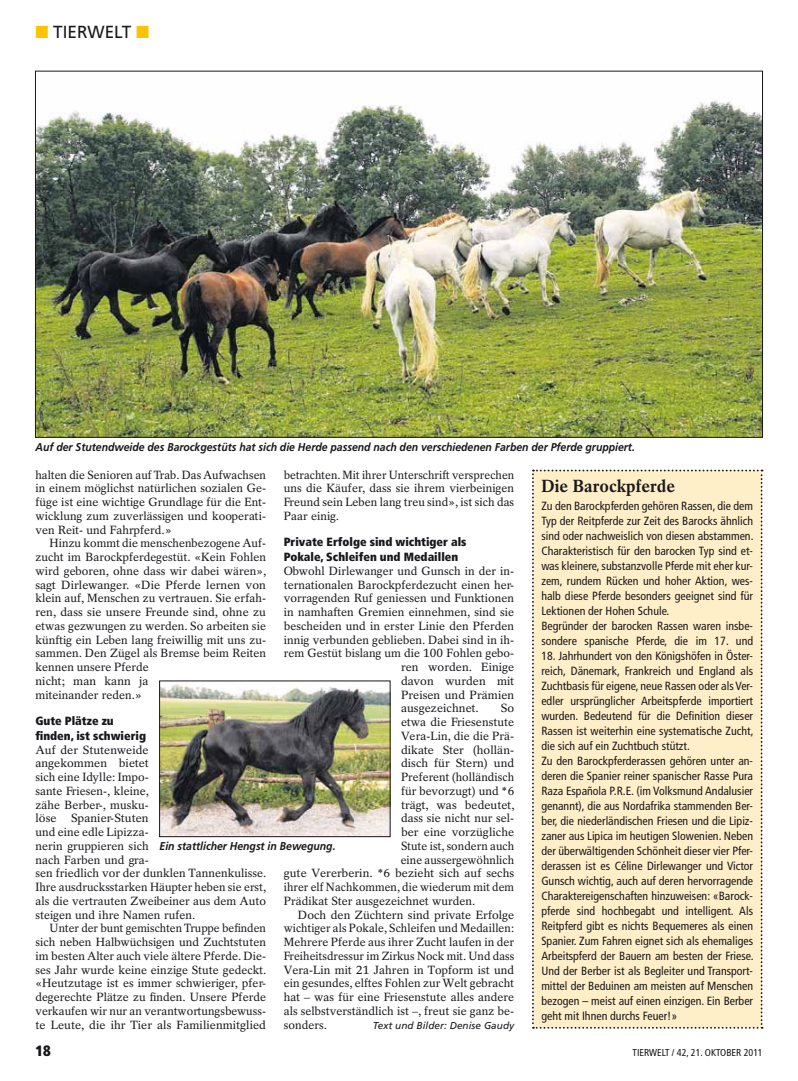
<style>
.page{position:relative;width:798px;height:1081px;background:#fff}
.page>*{position:absolute;margin:0;border:0;box-sizing:border-box;transform-origin:0 0}
.t1{font:700 17.5px "Rotation LT Std";color:#1a171c}
.t2{font:17.5px "Frutiger LT Pro";color:#1a171c}
.t3{font:900 condensed 15px "Frutiger LT Pro";color:#1a171c}
.t4{font:11.88px/13.8px "Rotation LT Std";letter-spacing:.005em;color:#1a171c;text-align:justify}
.t5{font:condensed 11.88px/15px "Frutiger LT Pro";color:#1a171c}
.t6{font:900 condensed 11.88px/15px "Frutiger LT Pro";color:#1a171c}
.t7{font:italic 700 11.38px "Frutiger LT Pro";color:#1a171c;scale:.92 1}
.t8{font:condensed 10px "Frutiger LT Pro";color:#1a171c}
.t9{font:italic 10px "Frutiger LT Pro";letter-spacing:.005em;color:#1a171c}
.s1{color:#fcc400}
</style>
<div class="page">
<div style="left:532px;top:469px;width:230px;height:559px;background:#ffefc8"></div>
<img style="left:161px;top:684px;width:227px;height:151px">
<div style="left:159px;top:681px;width:231px;height:156px;border:1px solid #1a171c"></div>
<img style="left:37px;top:98px;width:723px;height:337px">
<h1 class="t2" style="left:35px;top:22px;width:115px"><span class="s1">■</span> TIERWELT <span class="s1">■</span></h1>
<p class="t7" style="left:35px;top:440px;width:652px">Auf der Stutendweide des Barockgestüts hat sich die Herde passend nach den verschiedenen Farben der Pferde gruppiert.</p>
<p class="t4" style="left:35px;top:468px;width:232px">halten die Senioren auf Trab. Das Aufwachsen in einem möglichst natürlichen sozialen Ge&shy;füge ist eine wichtige Grundlage für die Ent&shy;wicklung zum zuverlässigen und kooperati&shy;ven Reit- und Fahrpferd.»</p>
<p class="t4" style="left:35px;top:536px;width:232px;text-align:left;text-indent:14px">Hinzu kommt die menschenbezogene Auf&shy;zucht im Barockpferdegestüt. «Kein Fohlen wird geboren, ohne dass wir dabei wären», sagt Dirlewanger. «Die Pferde lernen von klein auf, Menschen zu vertrauen. Sie erfah&shy;ren, dass sie unsere Freunde sind, ohne zu etwas gezwungen zu werden. So arbeiten sie künftig ein Leben lang freiwillig mit uns zu&shy;sammen. Den Zügel als Bremse beim Reiten kennen unsere Pferde<br>nicht; man kann ja<br>miteinander reden.»</p>
<p class="t6" style="left:35px;top:713px;width:112px">Gute Plätze zu finden, ist schwierig</p>
<p class="t4" style="left:35px;top:743px;width:232px;text-align:left">Auf der Stutenweide<br>angekommen bietet<br>sich eine Idylle: Impo-<br>sante Friesen-, kleine,<br>zähe Berber-, musku-<br>löse Spanier-Stuten<br>und eine edle Lipizza-<br>nerin gruppieren sich<br>nach Farben und gra-<br>sen friedlich vor der dunklen Tannenkulisse.<br>Ihre ausdrucksstarken Häupter heben sie erst, als die vertrauten Zweibeiner aus dem Auto steigen und ihre Namen rufen.</p>
<p class="t4" style="left:35px;top:921px;width:232px;text-indent:14px">Unter der bunt gemischten Truppe befinden sich neben Halbwüchsigen und Zuchtstuten im besten Alter auch viele ältere Pferde. Die&shy;ses Jahr wurde keine einzige Stute gedeckt. «Heutzutage ist es immer schwieriger, pfer&shy;degerechte Plätze zu finden. Unsere Pferde verkaufen wir nur an verantwortungsbewuss&shy;te Leute, die ihr Tier als Familienmitglied</p>
<p class="t4" style="left:283px;top:468px;width:232px">betrachten. Mit ihrer Unterschrift versprechen uns die Käufer, dass sie ihrem vierbeinigen Freund sein Leben lang treu sind», ist sich das Paar einig.</p>
<p class="t6" style="left:283px;top:534px;width:184px">Private Erfolge sind wichtiger als<br>Pokale, Schleifen und Medaillen</p>
<p class="t4" style="left:283px;top:564px;width:232px">Obwohl Dirlewanger und Gunsch in der in-</p>
<p class="t4" style="left:283px;top:578px;width:232px">ternationalen Barockpferdezucht einen her-</p>
<p class="t4" style="left:283px;top:591px;width:232px">vorragenden Ruf geniessen und Funktionen</p>
<p class="t4" style="left:283px;top:605px;width:232px">in namhaften Gremien einnehmen, sind sie</p>
<p class="t4" style="left:283px;top:619px;width:232px">bescheiden und in erster Linie den Pferden</p>
<p class="t4" style="left:283px;top:633px;width:232px">innig verbunden geblieben. Dabei sind in ih-</p>
<p class="t4" style="left:283px;top:646px;width:232px">rem Gestüt bislang um die 100 Fohlen gebo-</p>
<p class="t4" style="left:401px;top:660px;width:115px">ren worden. Einige</p>
<p class="t4" style="left:401px;top:674px;width:115px">davon wurden mit</p>
<p class="t4" style="left:401px;top:688px;width:115px">Preisen und Prämien</p>
<p class="t4" style="left:401px;top:701px;width:79px">ausgezeichnet.</p>
<p class="t4" style="left:500px;top:701px;width:15px">So</p>
<p class="t4" style="left:401px;top:715px;width:115px">etwa die Friesenstute</p>
<p class="t4" style="left:401px;top:729px;width:115px">Vera-Lin, die die Prä-</p>
<p class="t4" style="left:401px;top:743px;width:115px">dikate Ster (hollän-</p>
<p class="t4" style="left:401px;top:756px;width:115px">disch für Stern) und</p>
<p class="t4" style="left:401px;top:770px;width:115px">Preferent (holländisch</p>
<p class="t4" style="left:401px;top:784px;width:115px">für bevorzugt) und *6</p>
<p class="t4" style="left:401px;top:798px;width:115px">trägt, was bedeutet,</p>
<p class="t4" style="left:401px;top:811px;width:115px">dass sie nicht nur sel-</p>
<p class="t4" style="left:401px;top:825px;width:115px">ber eine vorzügliche</p>
<p class="t4" style="left:401px;top:839px;width:115px">Stute ist, sondern auch</p>
<p class="t4" style="left:400px;top:853px;width:115px">eine aussergewöhnlich</p>
<p class="t4" style="left:283px;top:866px;width:232px">gute Vererberin. *6 bezieht sich auf sechs</p>
<p class="t4" style="left:283px;top:880px;width:232px">ihrer elf Nachkommen, die wiederum mit dem</p>
<p class="t4" style="left:283px;top:894px;width:193px">Prädikat Ster ausgezeichnet wurden.</p>
<p class="t4" style="left:298px;top:908px;width:218px">Doch den Züchtern sind private Erfolge</p>
<p class="t4" style="left:283px;top:921px;width:232px">wichtiger als Pokale, Schleifen und Medaillen:</p>
<p class="t4" style="left:283px;top:935px;width:232px">Mehrere Pferde aus ihrer Zucht laufen in der</p>
<p class="t4" style="left:283px;top:949px;width:232px">Freiheitsdressur im Zirkus Nock mit. Und dass</p>
<p class="t4" style="left:283px;top:963px;width:232px">Vera-Lin mit 21 Jahren in Topform ist und</p>
<p class="t4" style="left:283px;top:976px;width:232px">ein gesundes, elftes Fohlen zur Welt gebracht</p>
<p class="t4" style="left:283px;top:990px;width:232px">hat – was für eine Friesenstute alles andere</p>
<p class="t4" style="left:283px;top:1004px;width:232px">als selbstverständlich ist –, freut sie ganz be-</p>
<p class="t4" style="left:283px;top:1018px;width:45px">sonders.</p>
<p class="t9" style="left:373px;top:1019px;width:143px">Text und Bilder: Denise Gaudy</p>
<p class="t7" style="left:159px;top:839px;width:193px">Ein stattlicher Hengst in Bewegung.</p>
<h1 class="t1" style="left:541px;top:475px;width:135px">Die Barockpferde</h1>
<p class="t5" style="left:541px;top:499px;width:213px">Zu den Barockpferden gehören Rassen, die dem Typ der Reitpferde zur Zeit des Barocks ähnlich sind oder nachweislich von diesen abstammen.<br>Charakteristisch für den barocken Typ sind et&shy;was kleinere, substanzvolle Pferde mit eher kur&shy;zem, rundem Rücken und hoher Aktion, wes&shy;halb diese Pferde besonders geeignet sind für Lektionen der Hohen Schule.<br>Begründer der barocken Rassen waren insbe&shy;sondere spanische Pferde, die im 17. und</p>
<p class="t5" style="left:541px;top:649px;width:214px">18. Jahrhundert von den Königshöfen in Öster&shy;reich, Dänemark, Frankreich und England als Zuchtbasis für eigene, neue Rassen oder als Ver&shy;edler ursprünglicher Arbeitspferde importiert wurden. Bedeutend für die Definition dieser Rassen ist weiterhin eine systematische Zucht, die sich auf ein Zuchtbuch stützt.<br>Zu den Barockpferderassen gehören unter an&shy;deren die Spanier reiner spanischer Rasse Pura Raza Española P.R.E. (im Volksmund Andalusier genannt), die aus Nordafrika stammenden Ber&shy;ber, die niederländischen Friesen und die Lipiz&shy;zaner aus Lipica im heutigen Slowenien. Neben der überwältigenden Schönheit dieser vier Pfer&shy;derassen ist es Céline Dirlewanger und Victor Gunsch wichtig, auch auf deren hervorragende Charaktereigenschaften hinzuweisen: «Barock&shy;pferde sind hochbegabt und intelligent. Als Reitpferd gibt es nichts Bequemeres als einen Spanier. Zum Fahren eignet sich als ehemaliges Arbeitspferd der Bauern am besten der Friese.<br>Und der Berber ist als Begleiter und Transport&shy;mittel der Beduinen am meisten auf Menschen bezogen – meist auf einen einzigen. Ein Berber geht mit Ihnen durchs Feuer!»</p>
<p class="t3" style="left:35px;top:1041px;width:17px">18</p>
<p class="t8" style="left:632px;top:1047px;width:131px">TIERWELT / 42, 21. oktober 2011</p>
</div>
